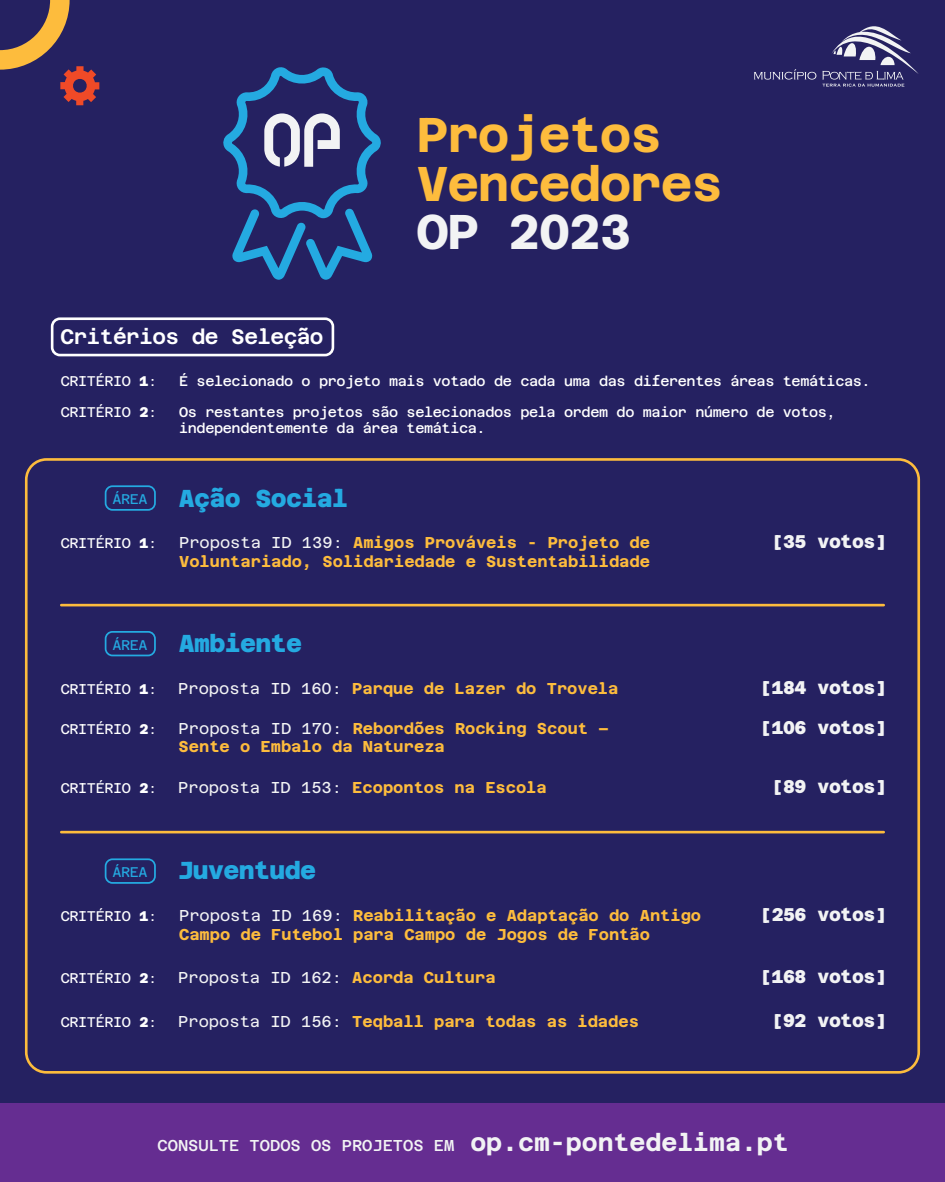
<style>
.page{position:relative;width:945px;height:1182px;background:#fff}
.page>*{position:absolute;margin:0;border:0;box-sizing:border-box;transform-origin:0 0}
.t1{font:100 48.74px/48.7px "Azeret Mono";letter-spacing:-.025em;color:#fdbc3d}
.t2{font:100 48.74px "Azeret Mono";letter-spacing:-.025em;color:#f2f3f4}
.t3{font:100 24.5px "Azeret Mono";letter-spacing:-.025em;color:#24aae1}
.t4{font:100 21px "Azeret Mono";letter-spacing:-.025em;color:#fff}
.t5{font:100 18.38px "Azeret Mono";letter-spacing:-.025em;color:#f2f3f4}
.t6{font:100 15.75px/18.4px "Azeret Mono";color:#fdbc3d}
.t7{font:100 15.75px "Azeret Mono";color:#f2f3f4}
.t8{font:100 14px/15.8px "Azeret Mono";letter-spacing:-.025em;color:#fff}
.t9{font:100 14px "Azeret Mono";letter-spacing:-.025em;color:#24aae1}
.s1{color:#f2f3f4}
.s2{font-size:14px}
.s3{color:#fdbc3d}
.s4{font-size:24.5px}
</style>
<div class="page">
<div style="left:0;top:0;width:945px;height:1181px;background:#252161"></div>
<svg style="left:0;top:0;width:99px;height:105px"></svg>
<svg style="left:223px;top:67px;width:158px;height:213px"></svg>
<div style="left:0;top:1102px;width:945px;height:79px;background:#652d91"></div>
<svg style="left:822px;top:26px;width:97px;height:61px"></svg>
<svg style="left:754px;top:69px;width:62px;height:11px"></svg>
<div style="left:51px;top:317px;width:283px;height:39px;border:3px solid #fff;border-radius:8px"></div>
<div style="left:25px;top:458px;width:895px;height:615px;border:3px solid #fdbc3d;border-radius:20px"></div>
<hr style="left:61px;top:603px;width:823px;height:3px;background:#fdbc3d">
<hr style="left:61px;top:830px;width:823px;height:3px;background:#fdbc3d">
<div style="left:105px;top:858px;width:51px;height:25px;border:2px solid #24aae1;border-radius:7px"></div>
<div style="left:105px;top:631px;width:51px;height:25px;border:2px solid #24aae1;border-radius:7px"></div>
<div style="left:105px;top:485px;width:51px;height:25px;border:2px solid #24aae1;border-radius:7px"></div>
<h3 class="t4" style="left:61px;top:321px;width:265px">Critérios de Seleção</h3>
<h1 class="t1" style="left:417px;top:106px;width:307px">Projetos<br>Vencedores</h1>
<h1 class="t2" style="left:417px;top:196px;width:216px">OP 2023</h1>
<p class="t8" style="left:61px;top:372px;width:98px">CRITÉRIO 1:</p>
<p class="t8" style="left:61px;top:403px;width:98px">CRITÉRIO 2:</p>
<p class="t9" style="left:112px;top:488px;width:37px">ÁREA</p>
<p class="t8" style="left:179px;top:372px;width:693px">É selecionado o projeto mais votado de cada uma das diferentes áreas temáticas.</p>
<p class="t8" style="left:179px;top:403px;width:658px">Os restantes projetos são selecionados pela ordem do maior número de votos, independentemente da área temática.</p>
<h2 class="t3" style="left:179px;top:479px;width:171px">Ação Social</h2>
<p class="t8" style="left:61px;top:534px;width:98px">CRITÉRIO 1:</p>
<p class="t6" style="left:179px;top:532px;width:472px"><span class="s1">Proposta ID 139:</span> Amigos Prováveis - Projeto de</p>
<p class="t5" style="left:772px;top:528px;width:117px">[35 votos]</p>
<p class="t6" style="left:179px;top:550px;width:472px">Voluntariado, Solidariedade e Sustentabilidade</p>
<p class="t9" style="left:112px;top:634px;width:37px">ÁREA</p>
<h2 class="t3" style="left:179px;top:625px;width:125px">Ambiente</h2>
<p class="t8" style="left:61px;top:679px;width:98px">CRITÉRIO 1:</p>
<p class="t6" style="left:178px;top:677px;width:442px"><span class="s1">Proposta ID 160:</span> Parque de Lazer do Trovela</p>
<p class="t5" style="left:760px;top:673px;width:128px">[184 votos]</p>
<p class="t8" style="left:61px;top:719px;width:98px">CRITÉRIO 2:</p>
<p class="t6" style="left:179px;top:717px;width:431px"><span class="s1">Proposta ID 170:</span> Rebordões Rocking Scout –</p>
<p class="t5" style="left:760px;top:713px;width:128px">[106 votos]</p>
<p class="t6" style="left:179px;top:736px;width:268px">Sente o Embalo da Natureza</p>
<p class="t8" style="left:61px;top:779px;width:98px">CRITÉRIO 2:</p>
<p class="t6" style="left:178px;top:776px;width:370px"><span class="s1">Proposta ID 153:</span> Ecopontos na Escola</p>
<p class="t5" style="left:772px;top:772px;width:117px">[89 votos]</p>
<h2 class="t3" style="left:112px;top:852px;width:205px"><span class="s2">ÁREA</span> Juventude</h2>
<p class="t8" style="left:61px;top:907px;width:98px">CRITÉRIO 1:</p>
<p class="t5" style="left:760px;top:901px;width:128px">[256 votos]</p>
<p class="t6" style="left:179px;top:905px;width:524px"><span class="s1">Proposta ID 169:</span> Reabilitação e Adaptação do Antigo<br>Campo de Futebol para Campo de Jogos de Fontão</p>
<p class="t8" style="left:61px;top:969px;width:98px">CRITÉRIO 2:</p>
<p class="t7" style="left:178px;top:966px;width:319px">Proposta ID 162: <span class="s3">Acorda Cultura</span></p>
<p class="t5" style="left:760px;top:962px;width:128px">[168 votos]</p>
<p class="t8" style="left:61px;top:1012px;width:98px">CRITÉRIO 2:</p>
<p class="t6" style="left:178px;top:1010px;width:462px"><span class="s1">Proposta ID 156:</span> Teqball para todas as idades</p>
<p class="t5" style="left:772px;top:1006px;width:117px">[92 votos]</p>
<p class="t7" style="left:158px;top:1133px;width:633px">CONSULTE TODOS OS PROJETOS EM <span class="s4">op.cm-pontedelima.pt</span></p>
</div>
